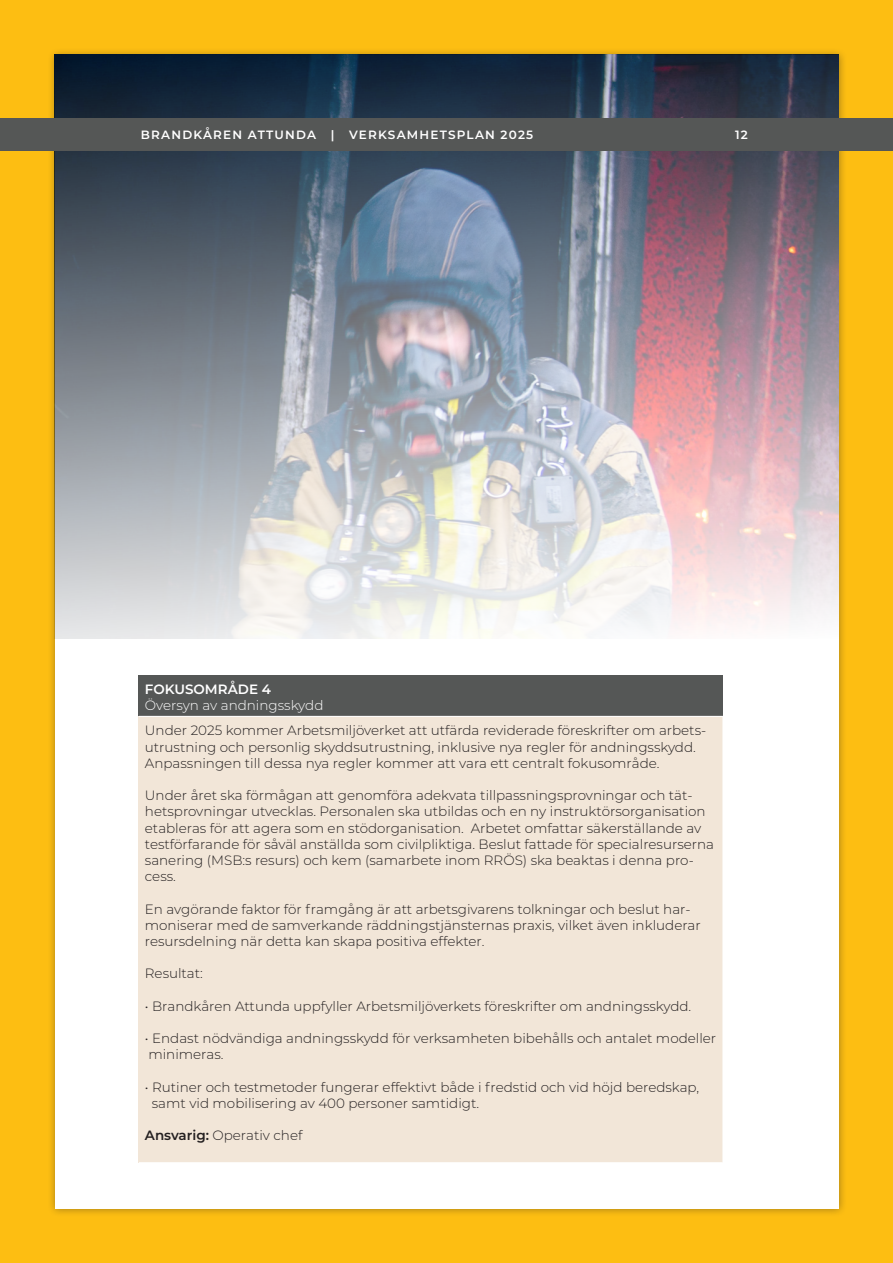
<style>
.page{position:relative;width:893px;height:1263px;background:#fdbe12}
.page>*{position:absolute;margin:0;border:0;box-sizing:border-box;transform-origin:0 0}
.t1{font:300 13.5px/16.2px "Montserrat";color:#231f20}
.Brödtext{font:300 13.5px "Montserrat";color:#fff}
.t2{font:600 13.5px "Montserrat";color:#fff}
.t3{font:600 12px "Montserrat";letter-spacing:.1em;color:#fff}
.s1{font-weight:600}
</style>
<div class="page">
<div style="left:47px;top:47px;width:800px;height:1170px;background:#231f20;opacity:.4"></div>
<div style="left:55px;top:55px;width:784px;height:1154px;background:#fff"></div>
<div style="left:139px;top:675px;width:584px;height:41px;background:#555756"></div>
<div style="left:139px;top:716px;width:584px;height:447px;background:#f2e6d8"></div>
<hr style="left:139px;top:716px;width:584px;height:1px;background:#fff">
<hr style="left:139px;top:1162px;width:584px;height:1px;background:#fff">
<img style="left:54px;top:54px;width:785px;height:585px">
<div style="left:1px;top:118px;width:892px;height:33px;background:#555756"></div>
<h2 class="t3" style="left:141px;top:126px;width:394px">BRANDKÅREN ATTUNDA | VERKSAMHETSPLAN 2025</h2>
<h2 class="t3" style="left:735px;top:126px;width:14px">12</h2>
<p class="t2" style="left:145px;top:680px;width:128px">FOKUSOMRÅDE 4</p>
<p class="Brödtext" style="left:145px;top:696px;width:180px">Översyn av andningsskydd</p>
<p class="t1" style="left:145px;top:722px;width:563px">Under 2025 kommer Arbetsmiljöverket att utfärda reviderade föreskrifter om arbets&shy;utrustning och personlig skyddsutrustning, inklusive nya regler för andningsskydd.<br>Anpassningen till dessa nya regler kommer att vara ett centralt fokusområde.</p>
<p class="t1" style="left:145px;top:787px;width:571px">Under året ska förmågan att genomföra adekvata tillpassningsprovningar och tät&shy;hetsprovningar utvecklas. Personalen ska utbildas och en ny instruktörsorganisation etableras för att agera som en stödorganisation. Arbetet omfattar säkerställande av testförfarande för såväl anställda som civilpliktiga. Beslut fattade för specialresurserna sanering (MSB:s resurs) och kem (samarbete inom RRÖS) ska beaktas i denna pro&shy;cess.</p>
<p class="t1" style="left:145px;top:900px;width:557px">En avgörande faktor för framgång är att arbetsgivarens tolkningar och beslut har&shy;moniserar med de samverkande räddningstjänsternas praxis, vilket även inkluderar resursdelning när detta kan skapa positiva effekter.</p>
<p class="t1" style="left:145px;top:965px;width:60px">Resultat:</p>
<p class="t1" style="left:145px;top:997px;width:546px">• Brandkåren Attunda uppfyller Arbetsmiljöverkets föreskrifter om andningsskydd.</p>
<p class="t1" style="left:145px;top:1030px;width:573px">• Endast nödvändiga andningsskydd för verksamheten bibehålls och antalet modeller</p>
<p class="t1" style="left:148px;top:1046px;width:75px">minimeras.</p>
<p class="t1" style="left:145px;top:1078px;width:556px">• Rutiner och testmetoder fungerar effektivt både i fredstid och vid höjd beredskap,</p>
<p class="t1" style="left:152px;top:1095px;width:327px">samt vid mobilisering av 400 personer samtidigt.</p>
<p class="t1" style="left:145px;top:1127px;width:159px"><span class="s1">Ansvarig:</span> Operativ chef</p>
</div>
